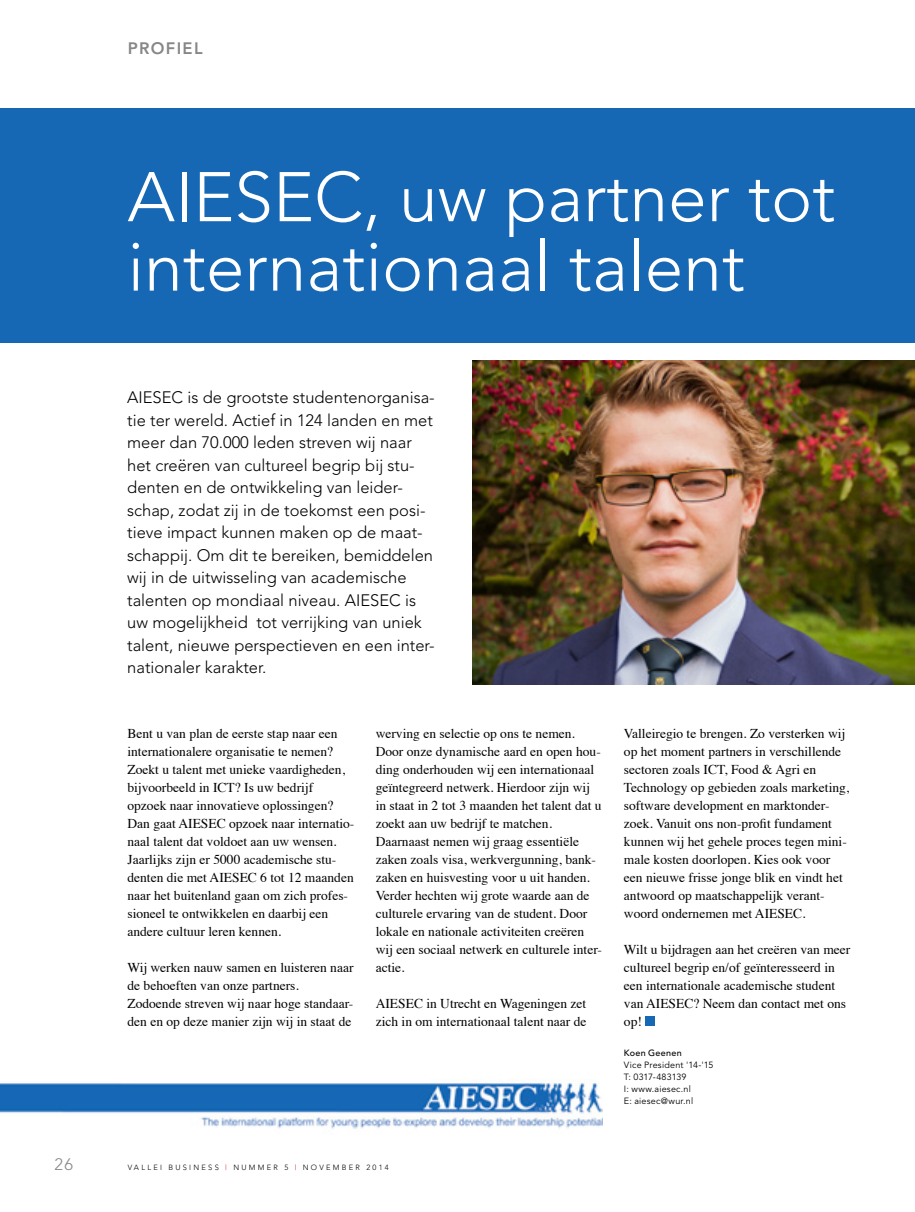
<style>
.page{position:relative;width:915px;height:1212px;background:#fff}
.page>*{position:absolute;margin:0;border:0;box-sizing:border-box;transform-origin:0 0}
.t1{font:300 69.45px/69.4px "Avenir";color:#fff}
.t2{font:300 16.5px/22.5px "Avenir";color:#000}
.t3{font:800 16.5px "Avenir";letter-spacing:.08em;color:#868786}
.t4{font:300 16.5px "Avenir";color:#868786}
.t5{font:13.5px/18px "Times";color:#000}
.t6{font:9px/12px "Avenir";letter-spacing:.025em;color:#000}
.t7{font:500 9px "Avenir";letter-spacing:.035em;color:#000}
.t8{font:300 7.5px "Avenir";letter-spacing:.3em;color:#000}
.s1{color:#d3050c}
</style>
<div class="page">
<div style="left:0;top:108px;width:914px;height:234px;background:#1668b5"></div>
<div style="left:645px;top:1017px;width:9px;height:9px;background:#1668b5"></div>
<img style="left:0;top:1081px;width:602px;height:48px">
<img style="left:472px;top:360px;width:442px;height:324px">
<p class="t3" style="left:128px;top:39px;width:76px">PROFIEL</p>
<h1 class="t1" style="left:127px;top:162px;width:709px">AIESEC, uw partner tot internationaal talent</h1>
<p class="t2" style="left:127px;top:386px;width:309px">AIESEC is de grootste studentenorganisa&shy;tie ter wereld. Actief in 124 landen en met meer dan 70.000 leden streven wij naar het creëren van cultureel begrip bij stu&shy;denten en de ontwikkeling van leider&shy;schap, zodat zij in de toekomst een posi&shy;tieve impact kunnen maken op de maat&shy;schappij. Om dit te bereiken, bemiddelen wij in de uitwisseling van academische talenten op mondiaal niveau. AIESEC is uw mogelijkheid tot verrijking van uniek talent, nieuwe perspectieven en een inter&shy;nationaler karakter.</p>
<p class="t5" style="left:127px;top:723px;width:228px">Bent u van plan de eerste stap naar een internationalere organisatie te nemen?<br>Zoekt u talent met unieke vaardigheden, bijvoorbeeld in ICT? Is uw bedrijf opzoek naar innovatieve oplossingen?<br>Dan gaat AIESEC opzoek naar internatio&shy;naal talent dat voldoet aan uw wensen.<br>Jaarlijks zijn er 5000 academische stu&shy;denten die met AIESEC 6 tot 12 maanden naar het buitenland gaan om zich profes&shy;sioneel te ontwikkelen en daarbij een andere cultuur leren kennen.</p>
<p class="t5" style="left:127px;top:957px;width:227px">Wij werken nauw samen en luisteren naar de behoeften van onze partners.<br>Zodoende streven wij naar hoge standaar&shy;den en op deze manier zijn wij in staat de</p>
<p class="t5" style="left:375px;top:723px;width:228px">werving en selectie op ons te nemen.<br>Door onze dynamische aard en open hou&shy;ding onderhouden wij een internationaal geïntegreerd netwerk. Hierdoor zijn wij in staat in 2 tot 3 maanden het talent dat u zoekt aan uw bedrijf te matchen.<br>Daarnaast nemen wij graag essentiële zaken zoals visa, werkvergunning, bank&shy;zaken en huisvesting voor u uit handen.<br>Verder hechten wij grote waarde aan de culturele ervaring van de student. Door lokale en nationale activiteiten creëren wij een sociaal netwerk en culturele inter&shy;actie.</p>
<p class="t5" style="left:375px;top:993px;width:212px">AIESEC in Utrecht en Wageningen zet zich in om internationaal talent naar de</p>
<p class="t4" style="left:55px;top:1155px;width:20px">26</p>
<p class="t8" style="left:128px;top:1163px;width:31px">va llei</p>
<p class="t8" style="left:168px;top:1163px;width:40px">busi ness</p>
<p class="t8" style="left:225px;top:1163px;width:165px"><span class="s1">|</span> numme r 5 <span class="s1">|</span> no ve mbe r 2014</p>
<p class="t5" style="left:623px;top:723px;width:227px">Valleiregio te brengen. Zo versterken wij op het moment partners in verschillende sectoren zoals ICT, Food &amp; Agri en Technology op gebieden zoals marketing, software development en marktonder&shy;zoek. Vanuit ons non-profit fundament kunnen wij het gehele proces tegen mini&shy;male kosten doorlopen. Kies ook voor een nieuwe frisse jonge blik en vindt het antwoord op maatschappelijk verant&shy;woord ondernemen met AIESEC.</p>
<p class="t5" style="left:623px;top:939px;width:228px">Wilt u bijdragen aan het creëren van meer cultureel begrip en/of geïnteresseerd in een internationale academische student van AIESEC? Neem dan contact met ons op!</p>
<p class="t7" style="left:623px;top:1048px;width:59px">Koen Geenen</p>
<p class="t6" style="left:623px;top:1059px;width:91px">Vice President '14-'15<br>T: 0317-483139<br>I: www.aiesec.nl<br>E: aiesec@wur.nl</p>
</div>
